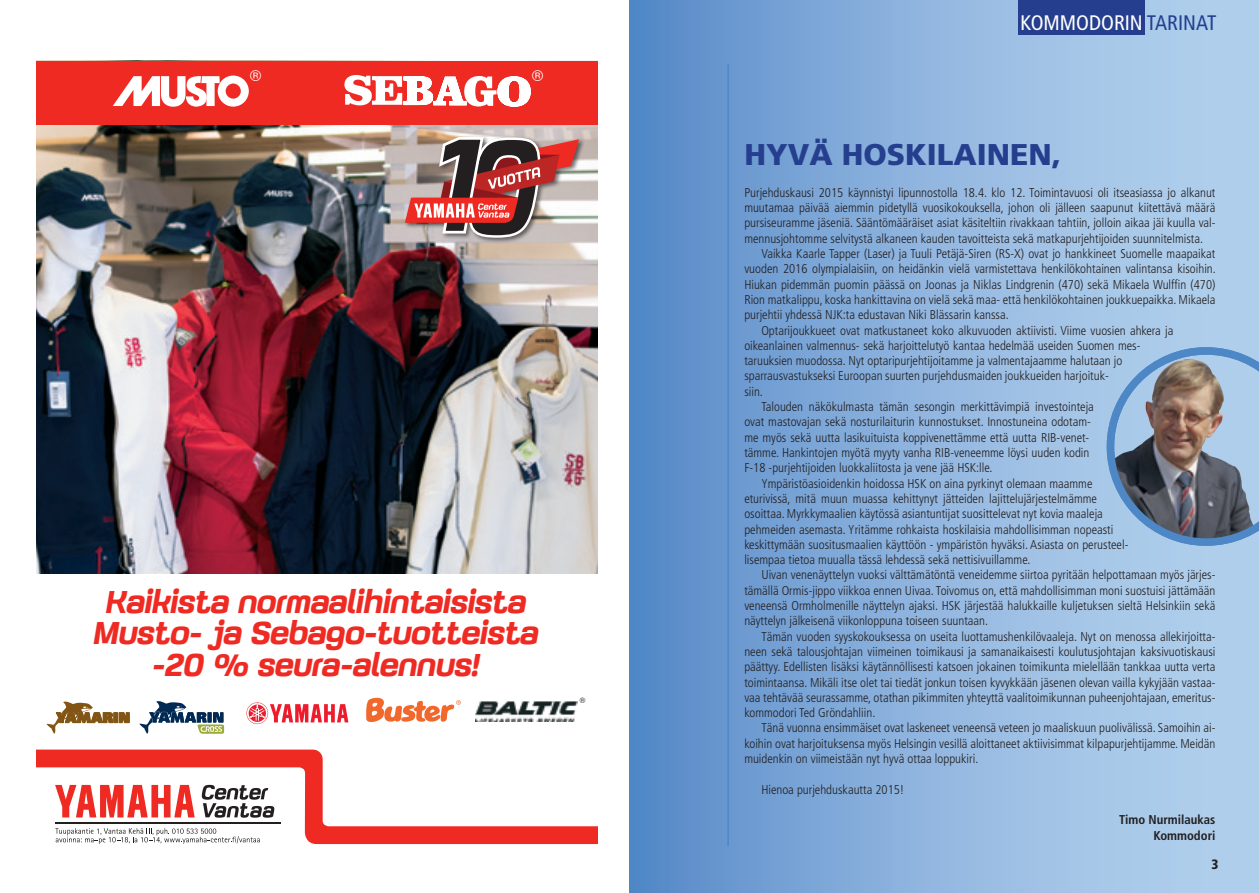
<style>
.page{position:relative;width:1259px;height:893px;background:#fff}
.page>*{position:absolute;margin:0;border:0;box-sizing:border-box;transform-origin:0 0}
.t1{font:italic 700 31.35px/31.5px "GFT Yamaha Motor";color:#ee2a23;text-align:center}
.t2{font:900 30px "Frutiger";color:#253f8e}
.t3{font:condensed 21px "Frutiger";color:#fff}
.t4{font:15px "Helvetica";color:#fff}
.t5{font:900 condensed 13.5px "Frutiger";color:#231f20}
.t6{font:300 condensed 12.75px "Frutiger";color:#231f20}
.t7{font:700 condensed 12.75px/15.3px "Frutiger";color:#231f20;text-align:right}
.t8{font:7.5px "Helvetica";color:#231f20}
.s1{color:#253f8e}
</style>
<div class="page">
<div style="left:629px;top:0;width:630px;height:893px;background:linear-gradient(to right,#5c8ecb,#bed8f1)"></div>
<div style="left:1018px;top:0;width:126px;height:34px;background:#253f8e"></div>
<hr style="left:727px;top:64px;width:2px;height:782px;background:#4d87c6">
<svg style="left:1106px;top:347px;width:153px;height:199px;background:#818fa2"></svg>
<img style="left:36px;top:124px;width:561px;height:450px">
<svg style="left:36px;top:750px;width:561px;height:94px"></svg>
<svg style="left:55px;top:785px;width:140px;height:32px"></svg>
<svg style="left:202px;top:785px;width:72px;height:33px"></svg>
<svg style="left:55px;top:828px;width:205px;height:16px"></svg>
<hr style="left:56px;top:822px;width:225px;height:2px;background:#231f20">
<div style="left:36px;top:61px;width:561px;height:63px;background:#ee2a23"></div>
<svg style="left:113px;top:76px;width:136px;height:31px"></svg>
<svg style="left:344px;top:75px;width:187px;height:32px"></svg>
<svg style="left:139px;top:701px;width:85px;height:33px"></svg>
<svg style="left:46px;top:702px;width:84px;height:32px"></svg>
<div style="left:403px;top:135px;width:182px;height:109px;background:#231f20;opacity:.62"></div>
<svg style="left:405px;top:136px;width:174px;height:103px;background:#a97774"></svg>
<svg style="left:246px;top:702px;width:102px;height:22px"></svg>
<svg style="left:366px;top:698px;width:95px;height:24px"></svg>
<img style="left:475px;top:701px;width:102px;height:20px">
<p class="t4" style="left:250px;top:64px;width:13px">®</p>
<p class="t4" style="left:532px;top:64px;width:13px">®</p>
<h1 class="t1" style="left:94px;top:586px;width:447px">Kaikista normaalihintaisista<br>Musto- ja Sebago-tuotteista -20 % seura-alennus!</h1>
<p class="t8" style="left:580px;top:695px;width:7px">®</p>
<h3 class="t3" style="left:1020px;top:11px;width:197px">KOMMODORIN <span class="s1">TARINAT</span></h3>
<h2 class="t2" style="left:744px;top:137px;width:318px">HYVÄ HOSKILAINEN,</h2>
<p class="t6" style="left:744px;top:185px;width:473px">Purjehduskausi 2015 käynnistyi lipunnostolla 18.4. klo 12. Toimintavuosi oli itseasiassa jo alkanut</p>
<p class="t6" style="left:744px;top:201px;width:472px">muutamaa päivää aiemmin pidetyllä vuosikokouksella, johon oli jälleen saapunut kiitettävä määrä</p>
<p class="t6" style="left:744px;top:216px;width:472px">pursiseuramme jäseniä. Sääntömääräiset asiat käsiteltiin rivakkaan tahtiin, jolloin aikaa jäi kuulla val-</p>
<p class="t6" style="left:744px;top:231px;width:460px">mennusjohtomme selvitystä alkaneen kauden tavoitteista sekä matkapurjehtijoiden suunnitelmista.</p>
<p class="t6" style="left:761px;top:246px;width:456px">Vaikka Kaarle Tapper (Laser) ja Tuuli Petäjä-Siren (RS-X) ovat jo hankkineet Suomelle maapaikat</p>
<p class="t6" style="left:744px;top:262px;width:473px">vuoden 2016 olympialaisiin, on heidänkin vielä varmistettava henkilökohtainen valintansa kisoihin.</p>
<p class="t6" style="left:744px;top:277px;width:472px">Hiukan pidemmän puomin päässä on Joonas ja Niklas Lindgrenin (470) sekä Mikaela Wulffin (470)</p>
<p class="t6" style="left:744px;top:292px;width:472px">Rion matkalippu, koska hankittavina on vielä sekä maa- että henkilökohtainen joukkuepaikka. Mikaela</p>
<p class="t6" style="left:744px;top:308px;width:266px">purjehtii yhdessä NJK:ta edustavan Niki Blässarin kanssa.</p>
<p class="t6" style="left:761px;top:323px;width:414px">Optarijoukkueet ovat matkustaneet koko alkuvuoden aktiivisti. Viime vuosien ahkera ja</p>
<p class="t6" style="left:744px;top:338px;width:397px">oikeanlainen valmennus- sekä harjoittelutyö kantaa hedelmää useiden Suomen mes-</p>
<p class="t6" style="left:744px;top:354px;width:380px">taruuksien muodossa. Nyt optaripurjehtijoitamme ja valmentajaamme halutaan jo</p>
<p class="t6" style="left:744px;top:369px;width:366px">sparrausvastukseksi Euroopan suurten purjehdusmaiden joukkueiden harjoituk-</p>
<p class="t6" style="left:744px;top:384px;width:20px">siin.</p>
<p class="t6" style="left:761px;top:399px;width:334px">Talouden näkökulmasta tämän sesongin merkittävimpiä investointeja</p>
<p class="t6" style="left:744px;top:415px;width:348px">ovat mastovajan sekä nosturilaiturin kunnostukset. Innostuneina odotam-</p>
<p class="t6" style="left:744px;top:430px;width:346px">me myös sekä uutta lasikuituista koppivenettämme että uutta RIB-venet-</p>
<p class="t6" style="left:744px;top:445px;width:347px">tämme. Hankintojen myötä myyty vanha RIB-veneemme löysi uuden kodin</p>
<p class="t6" style="left:744px;top:461px;width:250px">F-18 -purjehtijoiden luokkaliitosta ja vene jää HSK:lle.</p>
<p class="t6" style="left:761px;top:476px;width:332px">Ympäristöasioidenkin hoidossa HSK on aina pyrkinyt olemaan maamme</p>
<p class="t6" style="left:744px;top:491px;width:354px">eturivissä, mitä muun muassa kehittynyt jätteiden lajittelujärjestelmämme</p>
<p class="t6" style="left:744px;top:507px;width:360px">osoittaa. Myrkkymaalien käytössä asiantuntijat suosittelevat nyt kovia maaleja</p>
<p class="t6" style="left:744px;top:522px;width:370px">pehmeiden asemasta. Yritämme rohkaista hoskilaisia mahdollisimman nopeasti</p>
<p class="t6" style="left:744px;top:537px;width:386px">keskittymään suositusmaalien käyttöön - ympäristön hyväksi. Asiasta on perusteel-</p>
<p class="t6" style="left:744px;top:552px;width:287px">lisempaa tietoa muualla tässä lehdessä sekä nettisivuillamme.</p>
<p class="t6" style="left:761px;top:568px;width:456px">Uivan venenäyttelyn vuoksi välttämätöntä veneidemme siirtoa pyritään helpottamaan myös järjes-</p>
<p class="t6" style="left:744px;top:583px;width:472px">tämällä Ormis-jippo viikkoa ennen Uivaa. Toivomus on, että mahdollisimman moni suostuisi jättämään</p>
<p class="t6" style="left:744px;top:598px;width:472px">veneensä Ormholmenille näyttelyn ajaksi. HSK järjestää halukkaille kuljetuksen sieltä Helsinkiin sekä</p>
<p class="t6" style="left:744px;top:614px;width:245px">näyttelyn jälkeisenä viikonloppuna toiseen suuntaan.</p>
<p class="t6" style="left:761px;top:629px;width:456px">Tämän vuoden syyskokouksessa on useita luottamushenkilövaaleja. Nyt on menossa allekirjoitta-</p>
<p class="t6" style="left:744px;top:644px;width:472px">neen sekä talousjohtajan viimeinen toimikausi ja samanaikaisesti koulutusjohtajan kaksivuotiskausi</p>
<p class="t6" style="left:744px;top:660px;width:472px">päättyy. Edellisten lisäksi käytännöllisesti katsoen jokainen toimikunta mielellään tankkaa uutta verta</p>
<p class="t6" style="left:744px;top:675px;width:473px">toimintaansa. Mikäli itse olet tai tiedät jonkun toisen kyvykkään jäsenen olevan vailla kykyjään vastaa-</p>
<p class="t6" style="left:744px;top:690px;width:473px">vaa tehtävää seurassamme, otathan pikimmiten yhteyttä vaalitoimikunnan puheenjohtajaan, emeritus-</p>
<p class="t6" style="left:744px;top:705px;width:133px">kommodori Ted Gröndahliin.</p>
<p class="t6" style="left:761px;top:721px;width:456px">Tänä vuonna ensimmäiset ovat laskeneet veneensä veteen jo maaliskuun puolivälissä. Samoihin ai-</p>
<p class="t6" style="left:744px;top:736px;width:472px">koihin ovat harjoituksensa myös Helsingin vesillä aloittaneet aktiivisimmat kilpapurjehtijamme. Meidän</p>
<p class="t6" style="left:744px;top:751px;width:236px">muidenkin on viimeistään nyt hyvä ottaa loppukiri.</p>
<p class="t6" style="left:761px;top:782px;width:145px">Hienoa purjehduskautta 2015!</p>
<p class="t7" style="left:1119px;top:812px;width:98px">Timo Nurmilaukas<br>Kommodori</p>
<p class="t5" style="left:1211px;top:856px;width:9px">3</p>
</div>
